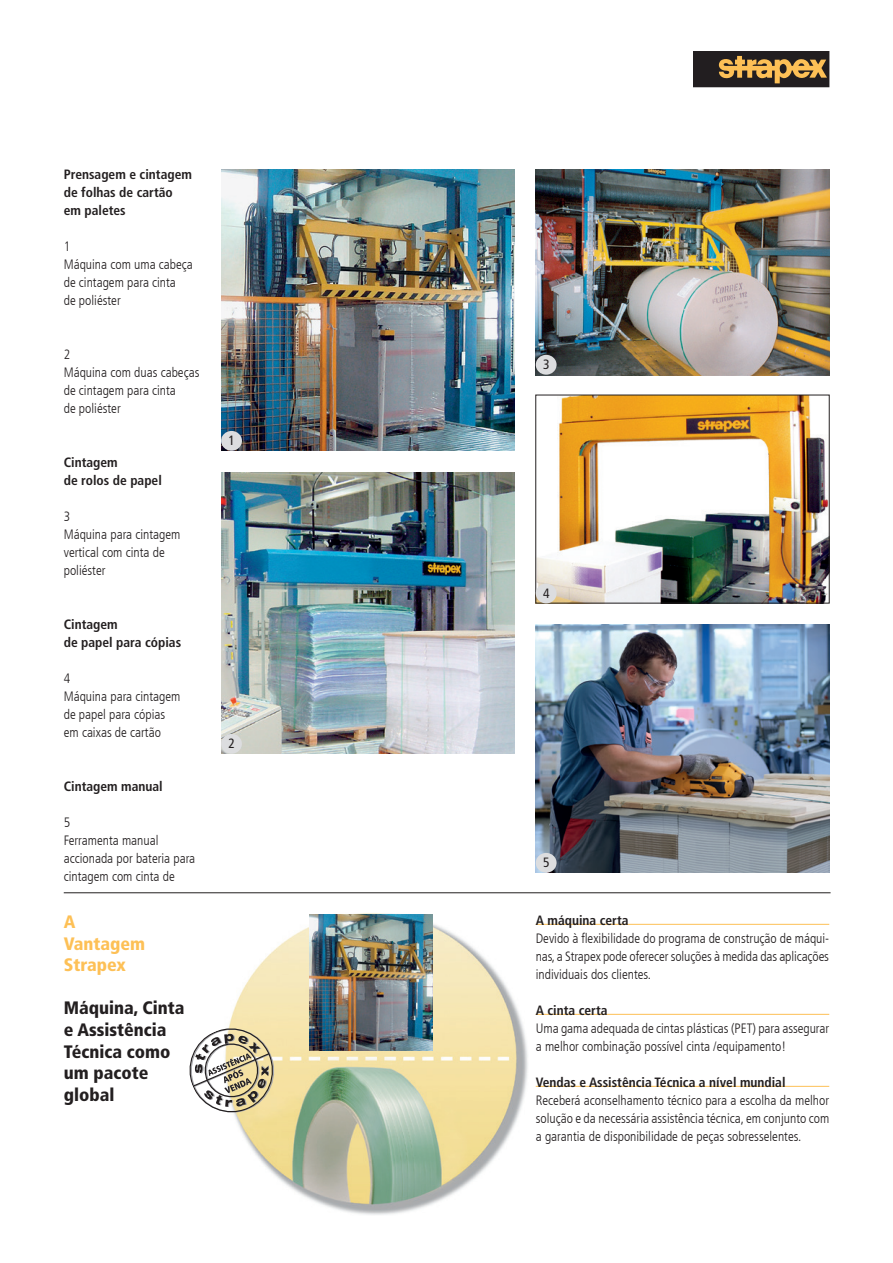
<style>
.page{position:relative;width:893px;height:1263px;background:#fff}
.page>*{position:absolute;margin:0;border:0;box-sizing:border-box;transform-origin:0 0}
.t1{font:900 condensed 18px/21.6px "Frutiger LT Com";color:#231f20}
.t2{font:900 condensed 18px "Frutiger LT Com";color:#fdc056}
.t3{font:300 condensed 13.5px/18px "Frutiger LT Com";color:#231f20}
.t4{font:700 condensed 13.5px/18px "Frutiger LT Com";color:#231f20}
.t5{font:condensed 13.5px "Frutiger LT Com";color:#231f20}
</style>
<div class="page">
<img style="left:538px;top:397px;width:289px;height:204px">
<img style="left:221px;top:169px;width:293px;height:282px">
<img style="left:221px;top:472px;width:294px;height:282px">
<img style="left:536px;top:169px;width:294px;height:206px">
<div style="left:221px;top:734px;width:21px;height:20px;background:#dcdddf;border-radius:50%"></div>
<div style="left:536px;top:355px;width:21px;height:20px;background:#dcdddf;border-radius:50%"></div>
<div style="left:221px;top:431px;width:21px;height:20px;background:#dcdddf;border-radius:50%"></div>
<div style="left:536px;top:584px;width:21px;height:19px;background:#dcdddf;border-radius:50%"></div>
<img style="left:232px;top:913px;width:296px;height:302px">
<img style="left:310px;top:914px;width:122px;height:136px">
<img style="left:536px;top:625px;width:293px;height:248px">
<div style="left:536px;top:853px;width:21px;height:20px;background:#dcdddf;border-radius:50%"></div>
<svg style="left:189px;top:1015px;width:98px;height:111px"></svg>
<hr style="left:64px;top:892px;width:767px;height:1px;background:#231f20">
<div style="left:693px;top:51px;width:136px;height:36px;background:#221e20"></div>
<svg style="left:719px;top:56px;width:108px;height:27px"></svg>
<hr style="left:536px;top:924px;width:293px;height:1px;background:#fdc056">
<hr style="left:536px;top:1014px;width:293px;height:1px;background:#fdc056">
<hr style="left:536px;top:1086px;width:293px;height:1px;background:#fdc056">
<p class="t4" style="left:64px;top:165px;width:130px">Prensagem e cintagem de folhas de cartão</p>
<p class="t4" style="left:64px;top:201px;width:64px">em paletes</p>
<p class="t3" style="left:64px;top:238px;width:8px">1</p>
<p class="t3" style="left:64px;top:256px;width:131px">Máquina com uma cabeça de cintagem para cinta</p>
<p class="t3" style="left:64px;top:292px;width:59px">de poliéster</p>
<p class="t3" style="left:64px;top:346px;width:8px">2</p>
<p class="t3" style="left:64px;top:364px;width:137px">Máquina com duas cabeças de cintagem para cinta</p>
<p class="t3" style="left:64px;top:400px;width:59px">de poliéster</p>
<p class="t4" style="left:64px;top:453px;width:56px">Cintagem</p>
<p class="t4" style="left:64px;top:471px;width:100px">de rolos de papel</p>
<p class="t3" style="left:64px;top:508px;width:8px">3</p>
<p class="t3" style="left:64px;top:526px;width:118px">Máquina para cintagem vertical com cinta de poliéster</p>
<p class="t4" style="left:64px;top:615px;width:56px">Cintagem</p>
<p class="t4" style="left:64px;top:633px;width:119px">de papel para cópias</p>
<p class="t3" style="left:64px;top:670px;width:8px">4</p>
<p class="t3" style="left:64px;top:688px;width:118px">Máquina para cintagem</p>
<p class="t3" style="left:64px;top:706px;width:103px">de papel para cópias</p>
<p class="t3" style="left:64px;top:724px;width:99px">em caixas de cartão</p>
<p class="t4" style="left:64px;top:777px;width:101px">Cintagem manual</p>
<p class="t3" style="left:64px;top:814px;width:8px">5</p>
<p class="t3" style="left:64px;top:832px;width:133px">Ferramenta manual accionada por bateria para cintagem com cinta de</p>
<p class="t2" style="left:64px;top:911px;width:13px">A</p>
<p class="t2" style="left:64px;top:932px;width:83px">Vantagem</p>
<p class="t2" style="left:64px;top:954px;width:64px">Strapex</p>
<p class="t1" style="left:64px;top:997px;width:122px">Máquina, Cinta e Assistência</p>
<p class="t1" style="left:64px;top:1040px;width:108px">Técnica como um pacote</p>
<p class="t1" style="left:64px;top:1084px;width:52px">global</p>
<p class="t5" style="left:228px;top:433px;width:8px">1</p>
<p class="t5" style="left:228px;top:736px;width:8px">2</p>
<p class="t5" style="left:543px;top:357px;width:8px">3</p>
<p class="t5" style="left:543px;top:586px;width:8px">4</p>
<p class="t5" style="left:543px;top:855px;width:8px">5</p>
<p class="t4" style="left:536px;top:911px;width:94px">A máquina certa</p>
<p class="t3" style="left:536px;top:929px;width:295px;text-align:justify">Devido à flexibilidade do programa de construção de máqui&shy;nas, a Strapex pode oferecer soluções à medida das aplicações individuais dos clientes.</p>
<p class="t4" style="left:536px;top:1001px;width:73px">A cinta certa</p>
<p class="t3" style="left:536px;top:1019px;width:295px">Uma gama adequada de cintas plásticas (PET) para assegurar a melhor combinação possível cinta /equipamento!</p>
<p class="t4" style="left:536px;top:1073px;width:251px">Vendas e Assistência Técnica a nível mundial</p>
<p class="t3" style="left:536px;top:1091px;width:295px;text-align:justify">Receberá aconselhamento técnico para a escolha da melhor solução e da necessária assistência técnica, em conjunto com a garantia de disponibilidade de peças sobresselentes.</p>
</div>
